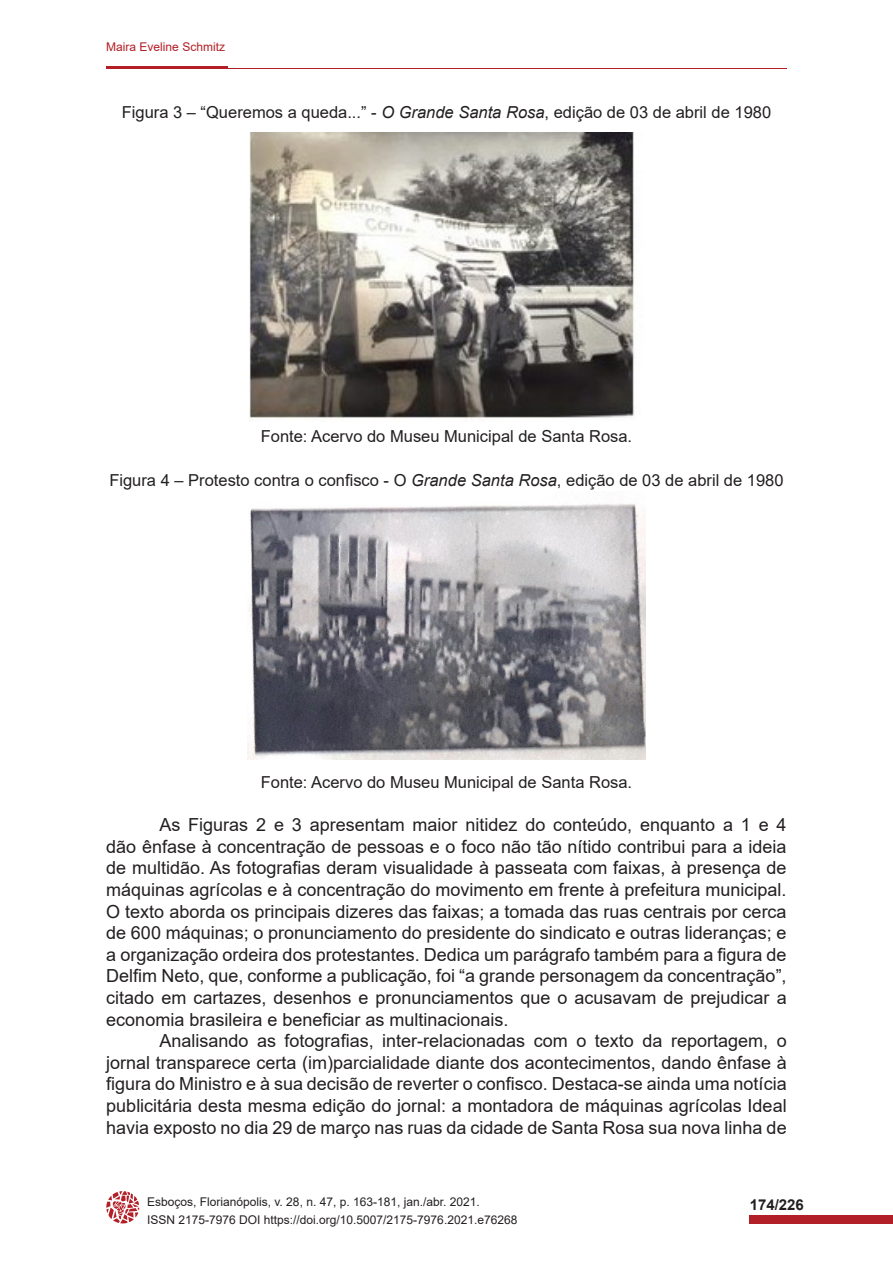
<style>
.page{position:relative;width:893px;height:1263px;background:#fff}
.page>*{position:absolute;margin:0;border:0;box-sizing:border-box;transform-origin:0 0}
.LO-normal{font:18px/21.6px "Arial";color:#231f20;text-align:justify}
.LO-normal-2{font:16.5px "Arial";color:#231f20}
.t1{font:700 15px "Arial";color:#231f20}
.t2{font:12px/18px "Arial";color:#231f20}
.t3{font:12px "Arial";color:#b21f27}
.s1{font-style:italic}
</style>
<div class="page">
<div style="left:750px;top:1215px;width:143px;height:9px;background:#b21f27"></div>
<svg style="left:106px;top:1191px;width:33px;height:32px"></svg>
<hr style="left:106px;top:68px;width:681px;height:1px;background:#b21f27">
<hr style="left:106px;top:67px;width:121px;height:2px;background:#b21f27">
<img style="left:249px;top:133px;width:385px;height:286px">
<img style="left:248px;top:503px;width:397px;height:256px">
<p class="t3" style="left:106px;top:39px;width:120px">Maira Eveline Schmitz</p>
<p class="LO-normal-2" style="left:122px;top:101px;width:651px">Figura 3 – “Queremos a queda...” - <span class="s1">O Grande Santa Rosa</span>, edição de 03 de abril de 1980</p>
<p class="LO-normal-2" style="left:261px;top:425px;width:373px">Fonte: Acervo do Museu Municipal de Santa Rosa.</p>
<p class="LO-normal-2" style="left:109px;top:468px;width:676px">Figura 4 – Protesto contra o confisco - O <span class="s1">Grande Santa Rosa</span>, edição de 03 de abril de 1980</p>
<p class="LO-normal-2" style="left:261px;top:771px;width:373px">Fonte: Acervo do Museu Municipal de Santa Rosa.</p>
<p class="LO-normal" style="left:106px;top:814px;width:682px;text-indent:53px">As Figuras 2 e 3 apresentam maior nitidez do conteúdo, enquanto a 1 e 4 dão ênfase à concentração de pessoas e o foco não tão nítido contribui para a ideia de multidão. As fotografias deram visualidade à passeata com faixas, à presença de máquinas agrícolas e à concentração do movimento em frente à prefeitura municipal.<br>O texto aborda os principais dizeres das faixas; a tomada das ruas centrais por cerca de 600 máquinas; o pronunciamento do presidente do sindicato e outras lideranças; e a organização ordeira dos protestantes. Dedica um parágrafo também para a figura de Delfim Neto, que, conforme a publicação, foi “a grande personagem da concentração”, citado em cartazes, desenhos e pronunciamentos que o acusavam de prejudicar a economia brasileira e beneficiar as multinacionais.</p>
<p class="LO-normal" style="left:106px;top:1030px;width:682px;text-indent:53px">Analisando as fotografias, inter-relacionadas com o texto da reportagem, o jornal transparece certa (im)parcialidade diante dos acontecimentos, dando ênfase à figura do Ministro e à sua decisão de reverter o confisco. Destaca-se ainda uma notícia publicitária desta mesma edição do jornal: a montadora de máquinas agrícolas Ideal havia exposto no dia 29 de março nas ruas da cidade de Santa Rosa sua nova linha de</p>
<p class="t2" style="left:147px;top:1192px;width:372px">Esboços, Florianópolis, v. 28, n. 47, p. 163-181, jan./abr. 2021.<br>ISSN 2175-7976 DOI https://doi.org/10.5007/2175-7976.2021.e76268</p>
<p class="t1" style="left:750px;top:1194px;width:56px">174/226</p>
</div>
